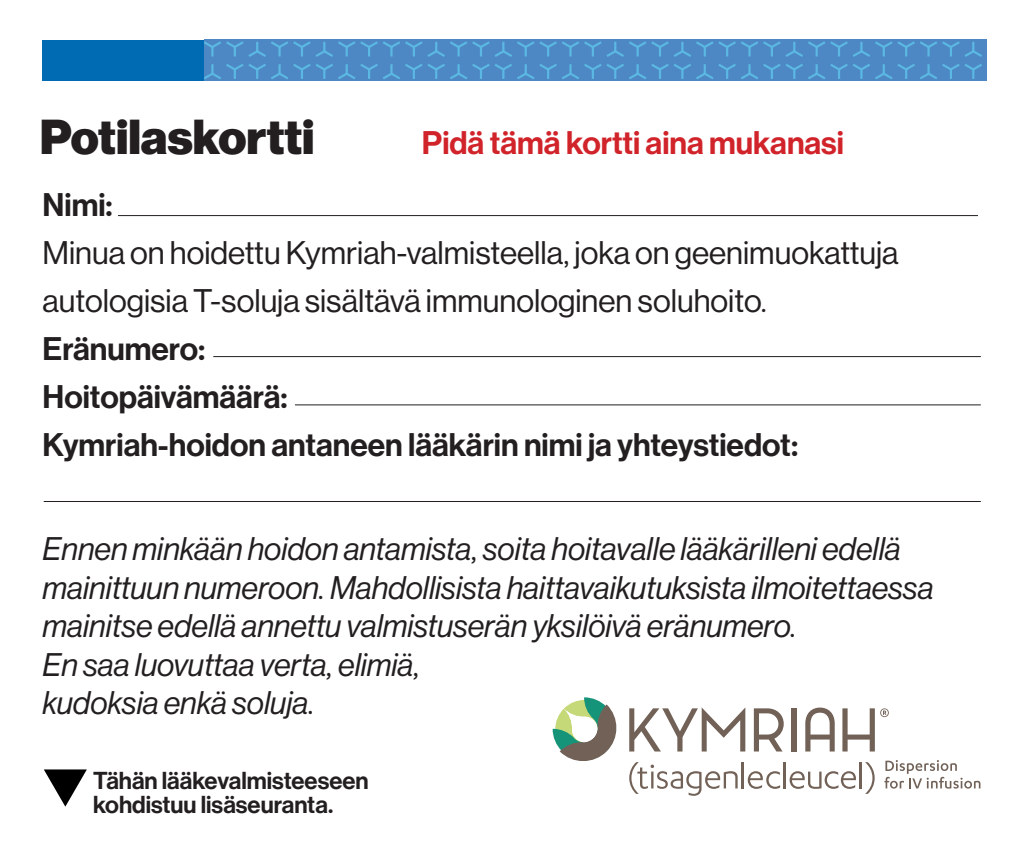
<style>
.page{position:relative;width:1021px;height:851px;background:#fff}
.page>*{position:absolute;margin:0;border:0;box-sizing:border-box;transform-origin:0 0}
.t1{font:900 48px "Volta Modern Display 95";color:#231f20}
.t2{font:italic 32px/38.4px "Volta Modern Display 56";color:#231f20}
.t3{font:32px/48px "Volta Modern Display 55 Roman";color:#231f20}
.t4{font:500 32px/48px "Volta Modern Display 65";color:#231f20}
.t5{font:500 32px "Volta Modern Display 65";color:#d1232a}
.t6{font:500 24px/24px "Volta Modern Display 65";color:#231f20}
</style>
<div class="page">
<svg style="left:629px;top:707px;width:116px;height:44px"></svg>
<svg style="left:753px;top:708px;width:30px;height:43px"></svg>
<div style="left:791px;top:708px;width:5px;height:43px;background:#716157"></div>
<svg style="left:805px;top:707px;width:29px;height:44px"></svg>
<svg style="left:842px;top:708px;width:32px;height:43px"></svg>
<svg style="left:552px;top:697px;width:65px;height:64px"></svg>
<svg style="left:629px;top:762px;width:108px;height:33px"></svg>
<hr style="left:741px;top:762px;width:3px;height:26px;background:#716157">
<svg style="left:747px;top:771px;width:33px;height:17px"></svg>
<hr style="left:783px;top:762px;width:3px;height:26px;background:#716157">
<svg style="left:789px;top:771px;width:67px;height:17px"></svg>
<hr style="left:859px;top:762px;width:2px;height:26px;background:#716157">
<svg style="left:865px;top:762px;width:9px;height:31px"></svg>
<svg style="left:884px;top:760px;width:96px;height:28px"></svg>
<svg style="left:880px;top:708px;width:8px;height:9px"></svg>
<hr style="left:118px;top:215px;width:859px;height:1px;background:#231f20">
<hr style="left:213px;top:356px;width:767px;height:1px;background:#231f20">
<hr style="left:295px;top:404px;width:685px;height:1px;background:#231f20">
<hr style="left:44px;top:500px;width:936px;height:2px;background:#231f20">
<div style="left:43px;top:40px;width:162px;height:41px;background:#006ab2"></div>
<svg style="left:204px;top:40px;width:782px;height:41px;background:#4f8ec8"></svg>
<svg style="left:44px;top:769px;width:43px;height:37px"></svg>
<h1 class="t1" style="left:40px;top:108px;width:276px">Potilaskortti</h1>
<p class="t5" style="left:422px;top:124px;width:423px">Pidä tämä kortti aina mukanasi</p>
<p class="t4" style="left:43px;top:181px;width:72px">Nimi:</p>
<p class="t3" style="left:43px;top:229px;width:857px">Minua on hoidettu Kymriah-valmisteella, joka on geenimuokattuja autologisia T-soluja sisältävä immunologinen soluhoito.</p>
<p class="t4" style="left:43px;top:325px;width:757px">Eränumero:<br>Hoitopäivämäärä:<br>Kymriah-hoidon antaneen lääkärin nimi ja yhteystiedot:</p>
<p class="t2" style="left:43px;top:529px;width:892px">Ennen minkään hoidon antamista, soita hoitavalle lääkärilleni edellä mainittuun numeroon. Mahdollisista haittavaikutuksista ilmoitettaessa mainitse edellä annettu valmistuserän yksilöivä eränumero.<br>En saa luovuttaa verta, elimiä,<br>kudoksia enkä soluja.</p>
<p class="t6" style="left:93px;top:769px;width:277px">Tähän lääkevalmisteeseen kohdistuu lisäseuranta.</p>
</div>
